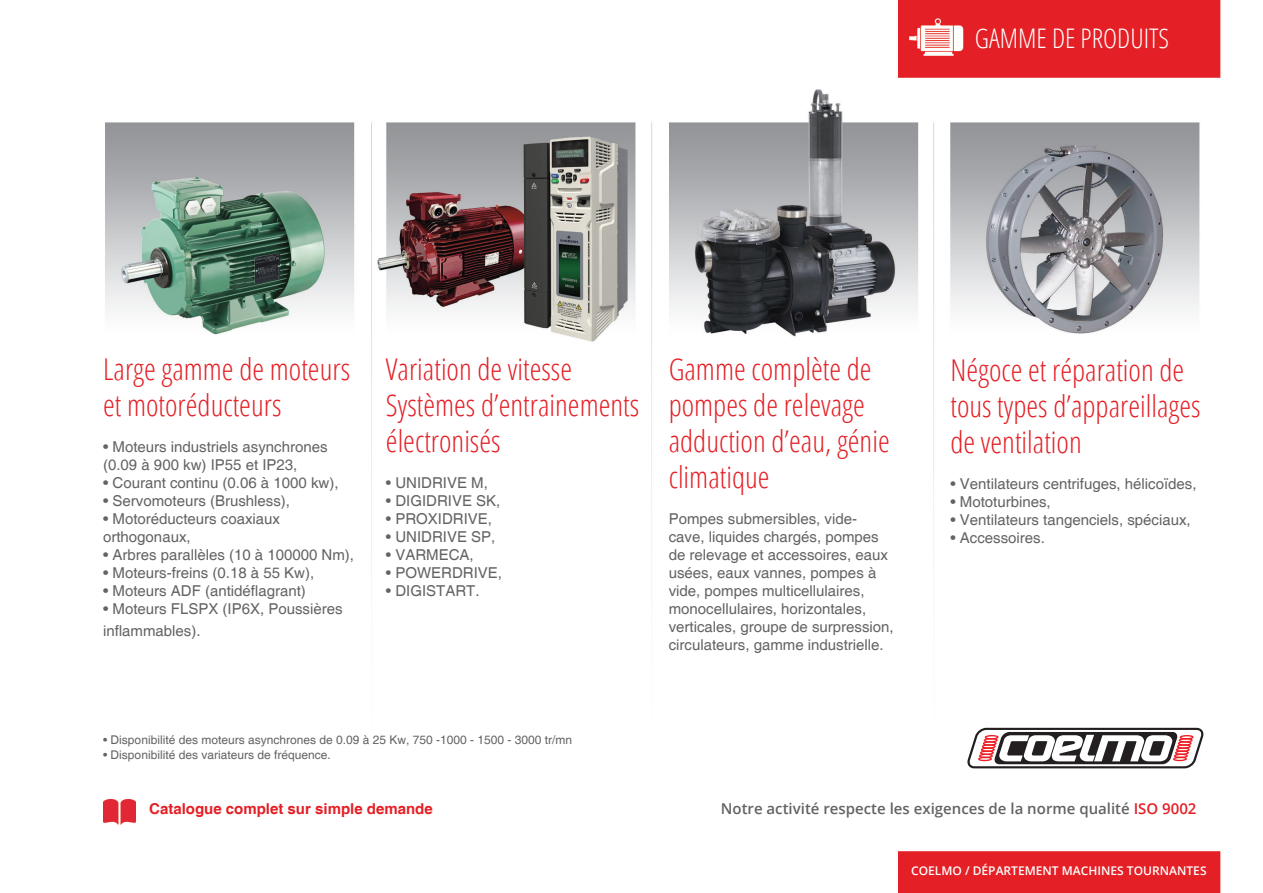
<style>
.page{position:relative;width:1263px;height:893px;background:#fff}
.page>*{position:absolute;margin:0;border:0;box-sizing:border-box;transform-origin:0 0}
.t1{font:300 condensed 30px/36px "Open Sans";color:#e41f25}
.t2{font:300 condensed 27px "Open Sans";color:#fff}
.t3{font:15px/18px "Helvetica";color:#636366}
.t4{font:600 15px "Open Sans";color:#636366}
.t5{font:700 15px "Helvetica";color:#e41f25}
.t6{font:12px "Helvetica";color:#636366}
.t7{font:600 12px "Open Sans";color:#fff}
.s1{color:#e41f25}
</style>
<div class="page">
<img style="left:105px;top:0;width:1116px;height:893px">
<img style="left:103px;top:799px;width:33px;height:25px">
<svg style="left:967px;top:728px;width:237px;height:40px"></svg>
<p class="t2" style="left:975px;top:20px;width:196px">GAMME DE PRODUITS</p>
<p class="t1" style="left:103px;top:350px;width:248px">Large gamme de moteurs et motoréducteurs</p>
<p class="t3" style="left:103px;top:438px;width:226px">• Moteurs industriels asynchrones (0.09 à 900 kw) IP55 et IP23,</p>
<p class="t3" style="left:103px;top:474px;width:237px">• Courant continu (0.06 à 1000 kw),</p>
<p class="t3" style="left:103px;top:492px;width:188px">• Servomoteurs (Brushless),</p>
<p class="t3" style="left:103px;top:510px;width:178px">• Motoréducteurs coaxiaux orthogonaux,</p>
<p class="t3" style="left:103px;top:546px;width:252px">• Arbres parallèles (10 à 100000 Nm),</p>
<p class="t3" style="left:103px;top:564px;width:213px">• Moteurs-freins (0.18 à 55 Kw),</p>
<p class="t3" style="left:103px;top:582px;width:204px">• Moteurs ADF (antidéflagrant)</p>
<p class="t3" style="left:103px;top:599px;width:241px;line-height:21.6px">• Moteurs FLSPX (IP6X, Poussières inflammables).</p>
<p class="t1" style="left:386px;top:350px;width:188px">Variation de vitesse</p>
<p class="t1" style="left:386px;top:386px;width:255px">Systèmes d’entrainements électronisés</p>
<p class="t3" style="left:386px;top:474px;width:103px">• UNIDRIVE M,</p>
<p class="t3" style="left:386px;top:492px;width:116px">• DIGIDRIVE SK,</p>
<p class="t3" style="left:386px;top:510px;width:108px">• PROXIDRIVE,</p>
<p class="t3" style="left:386px;top:528px;width:111px">• UNIDRIVE SP,</p>
<p class="t3" style="left:386px;top:546px;width:89px">• VARMECA,</p>
<p class="t3" style="left:386px;top:564px;width:118px">• POWERDRIVE,</p>
<p class="t3" style="left:386px;top:582px;width:95px">• DIGISTART.</p>
<p class="t1" style="left:669px;top:350px;width:223px">Gamme complète de pompes de relevage adduction d’eau, génie climatique</p>
<p class="t3" style="left:669px;top:510px;width:227px">Pompes submersibles, vide&shy;cave, liquides chargés, pompes de relevage et accessoires, eaux usées, eaux vannes, pompes à vide, pompes multicellulaires, monocellulaires, horizontales, verticales, groupe de surpression, circulateurs, gamme industrielle.</p>
<p class="t1" style="left:950px;top:351px;width:252px">Négoce et réparation de tous types d’appareillages de ventilation</p>
<p class="t3" style="left:950px;top:475px;width:248px">• Ventilateurs centrifuges, hélicoïdes,</p>
<p class="t3" style="left:950px;top:493px;width:102px">• Mototurbines,</p>
<p class="t3" style="left:950px;top:511px;width:242px">• Ventilateurs tangenciels, spéciaux,</p>
<p class="t3" style="left:950px;top:529px;width:96px">• Accessoires.</p>
<p class="t6" style="left:103px;top:733px;width:471px">• Disponibilité des moteurs asynchrones de 0.09 à 25 Kw, 750 -1000 - 1500 - 3000 tr/mn</p>
<p class="t6" style="left:103px;top:748px;width:229px">• Disponibilité des variateurs de fréquence.</p>
<p class="t5" style="left:149px;top:799px;width:285px">Catalogue complet sur simple demande</p>
<p class="t4" style="left:721px;top:799px;width:477px">Notre activité respecte les exigences de la norme qualité <span class="s1">ISO 9002</span></p>
<p class="t7" style="left:911px;top:862px;width:297px">COELMO / DÉPARTEMENT MACHINES TOURNANTES</p>
</div>
